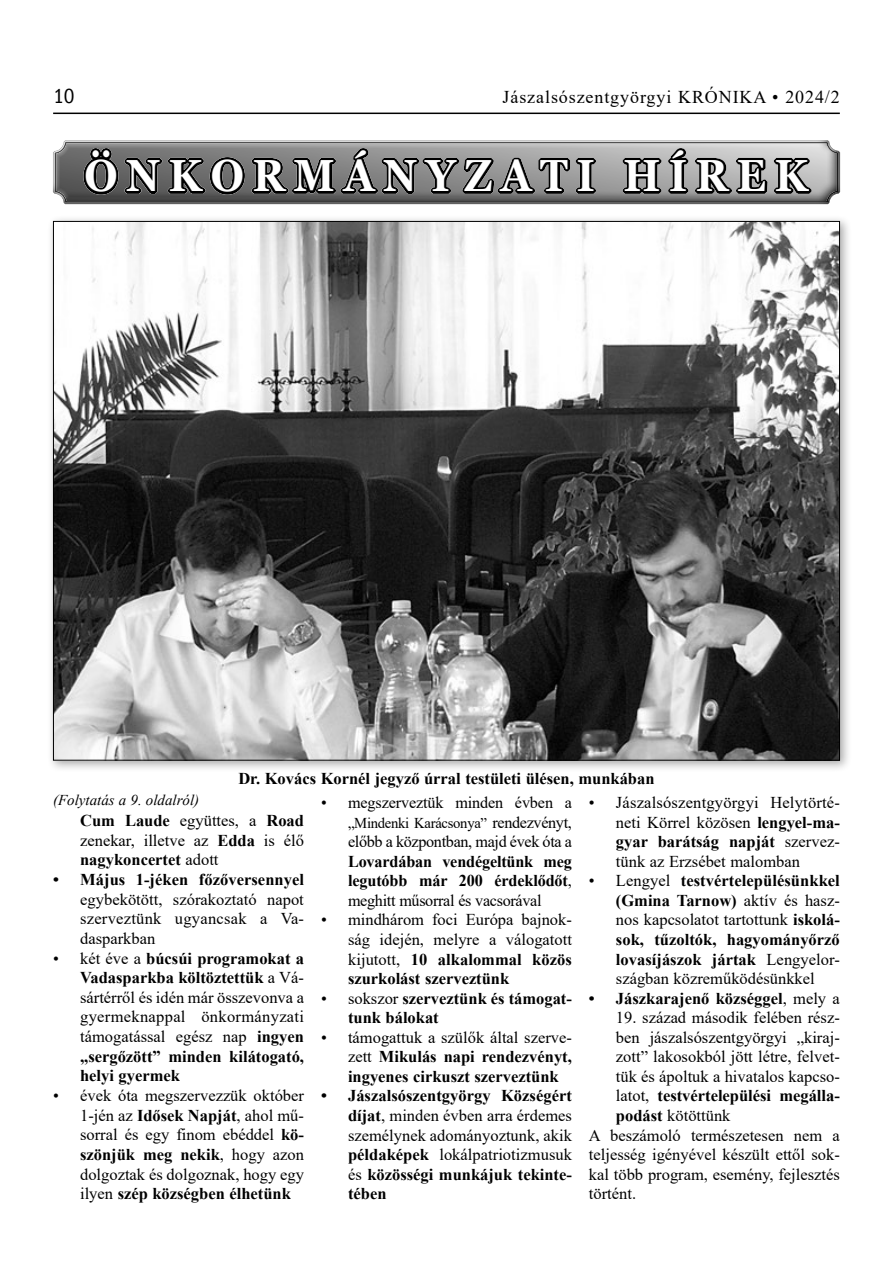
<style>
.page{position:relative;width:893px;height:1263px;background:#fff}
.page>*{position:absolute;margin:0;border:0;box-sizing:border-box;transform-origin:0 0}
.t1{font:700 45px "Georgia";letter-spacing:.215em;color:#fff;scale:.9 1}
.t2{font:condensed 21px "Franklin Gothic Itc TEE";color:#000}
.t3{font:18px "Times New Roman";letter-spacing:.05em;color:#000}
.elsőbekezdés{font:16.5px/19.5px "Times New Roman";color:#000;text-align:justify}
.képalá{font:700 16.5px/19.5px "Times New Roman";color:#000;text-align:justify}
.t4{font:15px "Times New Roman";letter-spacing:-.02em;color:#000}
.aláírás{font:italic 15px "Times New Roman";color:#000}
.s1{font-weight:700}
.s2{font-size:16.5px}
.s3{font-weight:400}
</style>
<div class="page">
<hr style="left:53px;top:113px;width:787px;height:1px;background:#000">
<svg style="left:52px;top:140px;width:789px;height:65px;background:#6a6a6a"></svg>
<div style="left:47px;top:215px;width:805px;height:557px;background:#000;opacity:.33"></div>
<img style="left:55px;top:223px;width:783px;height:535px">
<p class="t2" style="left:53px;top:85px;width:23px">10</p>
<p class="t3" style="left:503px;top:85px;width:339px">Jászalsószentgyörgyi KRÓNIKA • 2024/2</p>
<h1 class="t1" style="left:84px;top:147px;width:805px">ÖNKORMÁNYZATI HÍREK</h1>
<p class="képalá" style="left:238px;top:769px;width:418px">Dr. Kovács Kornél jegyző úrral testületi ülésen, munkában</p>
<p class="aláírás" style="left:53px;top:790px;width:148px">(Folytatás a 9. oldalról)</p>
<p class="elsőbekezdés" style="left:80px;top:810px;width:225px"><span class="s1">Cum Laude</span> együttes, a <span class="s1">Road </span>zenekar, illetve az <span class="s1">Edda</span> is élő <span class="s1">nagykoncertet</span> adott</p>
<p class="elsőbekezdés" style="left:80px;top:869px;width:225px;text-indent:-27px"><span class="s1">• Május 1-jéken főzőversennyel </span>egybekötött, szórakoztató napot szerveztünk ugyancsak a Va&shy;dasparkban</p>
<p class="elsőbekezdés" style="left:80px;top:948px;width:225px;text-indent:-27px">• két éve a <span class="s1">búcsúi programokat a Vadasparkba költöztettük</span> a Vá&shy;sártérről és idén már összevonva a gyermeknappal önkormányzati támogatással egész nap <span class="s1">ingyen „sergőzött” minden kilátogató, helyi gyermek</span></p>
<p class="elsőbekezdés" style="left:80px;top:1085px;width:225px;text-indent:-27px">• évek óta megszervezzük október 1-jén az <span class="s1">Idősek Napját</span>, ahol mű&shy;sorral és egy finom ebéddel <span class="s1">kö&shy;szönjük meg nekik</span>, hogy azon dolgoztak és dolgoznak, hogy egy ilyen <span class="s1">szép községben élhetünk</span></p>
<p class="elsőbekezdés" style="left:321px;top:792px;width:252px">• megszerveztük minden évben a</p>
<p class="t4" style="left:348px;top:812px;width:225px">„Mindenki Karácsonya” <span class="s2">rendezvényt,</span></p>
<p class="elsőbekezdés" style="left:348px;top:831px;width:225px">előbb a központban, majd évek óta a <span class="s1">Lovardában vendégeltünk meg legutóbb már 200 érdeklődőt</span>, meghitt műsorral és vacsorával</p>
<p class="elsőbekezdés" style="left:348px;top:910px;width:225px;text-indent:-27px">• mindhárom foci Európa bajnok&shy;ság idején, melyre a válogatott kijutott, <span class="s1">10 alkalommal közös szurkolást szerveztünk</span></p>
<p class="képalá" style="left:348px;top:988px;width:225px;text-indent:-27px"><span class="s3">• sokszor</span> szerveztünk és támogat&shy;tunk bálokat</p>
<p class="képalá" style="left:348px;top:1027px;width:225px;text-indent:-27px"><span class="s3">• támogattuk a szülők által szerve&shy;zett</span> Mikulás napi rendezvényt, ingyenes cirkuszt szerveztünk</p>
<p class="képalá" style="left:348px;top:1086px;width:225px;text-indent:-27px">• Jászalsószentgyörgy Községért díjat<span class="s3">, minden évben arra érdemes személynek adományoztunk, akik </span>példaképek <span class="s3">lokálpatriotizmusuk és</span> közösségi munkájuk tekinte&shy;tében</p>
<p class="elsőbekezdés" style="left:616px;top:792px;width:225px;text-indent:-27px">• Jászalsószentgyörgyi Helytörté&shy;neti Körrel közösen <span class="s1">lengyel-ma&shy;gyar barátság napját</span> szervez&shy;tünk az Erzsébet malomban</p>
<p class="képalá" style="left:616px;top:870px;width:225px;text-indent:-27px"><span class="s3">• Lengyel</span> testvértelepülésünkkel (Gmina Tarnow) <span class="s3">aktív és hasz&shy;nos kapcsolatot tartottunk</span> iskolá&shy;sok, tűzoltók, hagyományőrző lovasíjászok jártak <span class="s3">Lengyelor&shy;szágban közreműködésünkkel</span></p>
<p class="képalá" style="left:589px;top:988px;width:252px">• Jászkarajenő községgel<span class="s3">, mely a</span></p>
<p class="elsőbekezdés" style="left:616px;top:1007px;width:225px">19. század második felében rész&shy;ben jászalsószentgyörgyi „kiraj&shy;zott” lakosokból jött létre, felvet&shy;tük és ápoltuk a hivatalos kapcso&shy;latot, <span class="s1">testvértelepülési megálla&shy;podást</span> kötöttünk</p>
<p class="elsőbekezdés" style="left:589px;top:1125px;width:252px">A beszámoló természetesen nem a teljesség igényével készült ettől sok&shy;kal több program, esemény, fejlesztés történt.</p>
</div>
